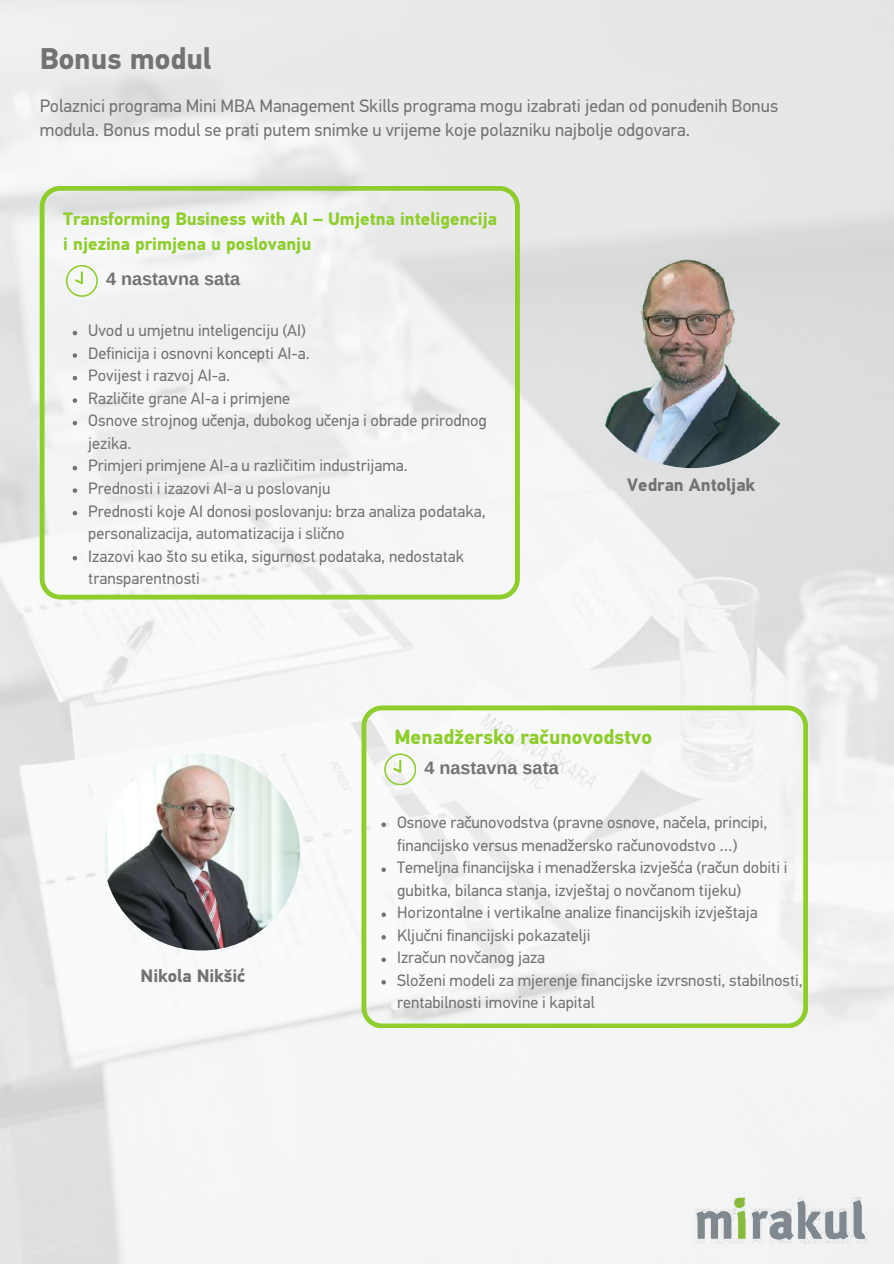
<style>
.page{position:relative;width:894px;height:1264px;background:#fff}
.page>*{position:absolute;margin:0;border:0;box-sizing:border-box;transform-origin:0 0}
.t1{font:700 30px "PFDIN Text Pro";color:#737373}
.t2{font:700 20.55px "PFDIN Text Pro";color:#8ecd2b}
.t3{font:18px/24.8px "PFDIN Text Pro";color:#737373}
.t4{font:700 18px/24.8px "PFDIN Text Pro";color:#8ecd2b}
.t5{font:700 18px "Arimo";color:#737373}
.t6{font:700 18px "PFDIN Text Pro";color:#737373}
.t7{font:16.5px/22.5px "PFDIN Text Pro";color:#737373}
</style>
<div class="page">
<img style="left:0;top:0;width:893px;height:1263px">
<img style="left:682px;top:1191px;width:195px;height:54px">
<svg style="left:40px;top:186px;width:479px;height:413px;fill:#f2f3f4"></svg>
<img style="left:581px;top:248px;width:220px;height:220px;border-radius:50%">
<svg style="left:361px;top:705px;width:446px;height:323px;fill:#f5f6f7"></svg>
<svg style="left:66px;top:265px;width:31px;height:31px"></svg>
<svg style="left:384px;top:753px;width:31px;height:32px"></svg>
<svg style="left:381px;top:822px;width:5px;height:5px"></svg>
<svg style="left:381px;top:867px;width:5px;height:5px"></svg>
<svg style="left:381px;top:912px;width:5px;height:5px"></svg>
<svg style="left:381px;top:935px;width:5px;height:4px"></svg>
<svg style="left:381px;top:957px;width:5px;height:5px"></svg>
<svg style="left:381px;top:980px;width:5px;height:4px"></svg>
<img style="left:103px;top:753px;width:197px;height:197px;border-radius:50%">
<svg style="left:73px;top:331px;width:4px;height:4px"></svg>
<svg style="left:73px;top:353px;width:4px;height:5px"></svg>
<svg style="left:73px;top:376px;width:4px;height:4px"></svg>
<svg style="left:73px;top:398px;width:4px;height:5px"></svg>
<svg style="left:73px;top:421px;width:4px;height:4px"></svg>
<svg style="left:73px;top:466px;width:4px;height:4px"></svg>
<svg style="left:73px;top:488px;width:4px;height:5px"></svg>
<svg style="left:73px;top:511px;width:4px;height:4px"></svg>
<svg style="left:73px;top:556px;width:4px;height:4px"></svg>
<h1 class="t1" style="left:40px;top:47px;width:173px">Bonus modul</h1>
<p class="t3" style="left:40px;top:95px;width:739px">Polaznici programa Mini MBA Management Skills programa mogu izabrati jedan od ponuđenih Bonus modula. Bonus modul se prati putem snimke u vrijeme koje polazniku najbolje odgovara.</p>
<p class="t4" style="left:63px;top:208px;width:435px">Transforming Business with AI – Umjetna inteligencija i njezina primjena u poslovanju</p>
<p class="t5" style="left:106px;top:269px;width:135px">4 nastavna sata</p>
<p class="t7" style="left:88px;top:321px;width:400px">Uvod u umjetnu inteligenciju (AI)<br>Definicija i osnovni koncepti AI-a.<br>Povijest i razvoj AI-a.<br>Različite grane AI-a i primjene<br>Osnove strojnog učenja, dubokog učenja i obrade prirodnog jezika.<br>Primjeri primjene AI-a u različitim industrijama.<br>Prednosti i izazovi AI-a u poslovanju<br>Prednosti koje AI donosi poslovanju: brza analiza podataka, personalizacija, automatizacija i slično<br>Izazovi kao što su etika, sigurnost podataka, nedostatak transparentnosti</p>
<p class="t6" style="left:627px;top:477px;width:130px">Vedran Antoljak</p>
<p class="t2" style="left:394px;top:728px;width:259px">Menadžersko računovodstvo</p>
<p class="t6" style="left:141px;top:968px;width:106px">Nikola Nikšić</p>
<p class="t5" style="left:424px;top:757px;width:135px">4 nastavna sata</p>
<p class="t7" style="left:397px;top:812px;width:407px">Osnove računovodstva (pravne osnove, načela, principi, financijsko versus menadžersko računovodstvo …)<br>Temeljna financijska i menadžerska izvješća (račun dobiti i gubitka, bilanca stanja, izvještaj o novčanom tijeku)<br>Horizontalne i vertikalne analize financijskih izvještaja Ključni financijski pokazatelji<br>Izračun novčanog jaza<br>Složeni modeli za mjerenje financijske izvrsnosti, stabilnosti, rentabilnosti imovine i kapital</p>
</div>
